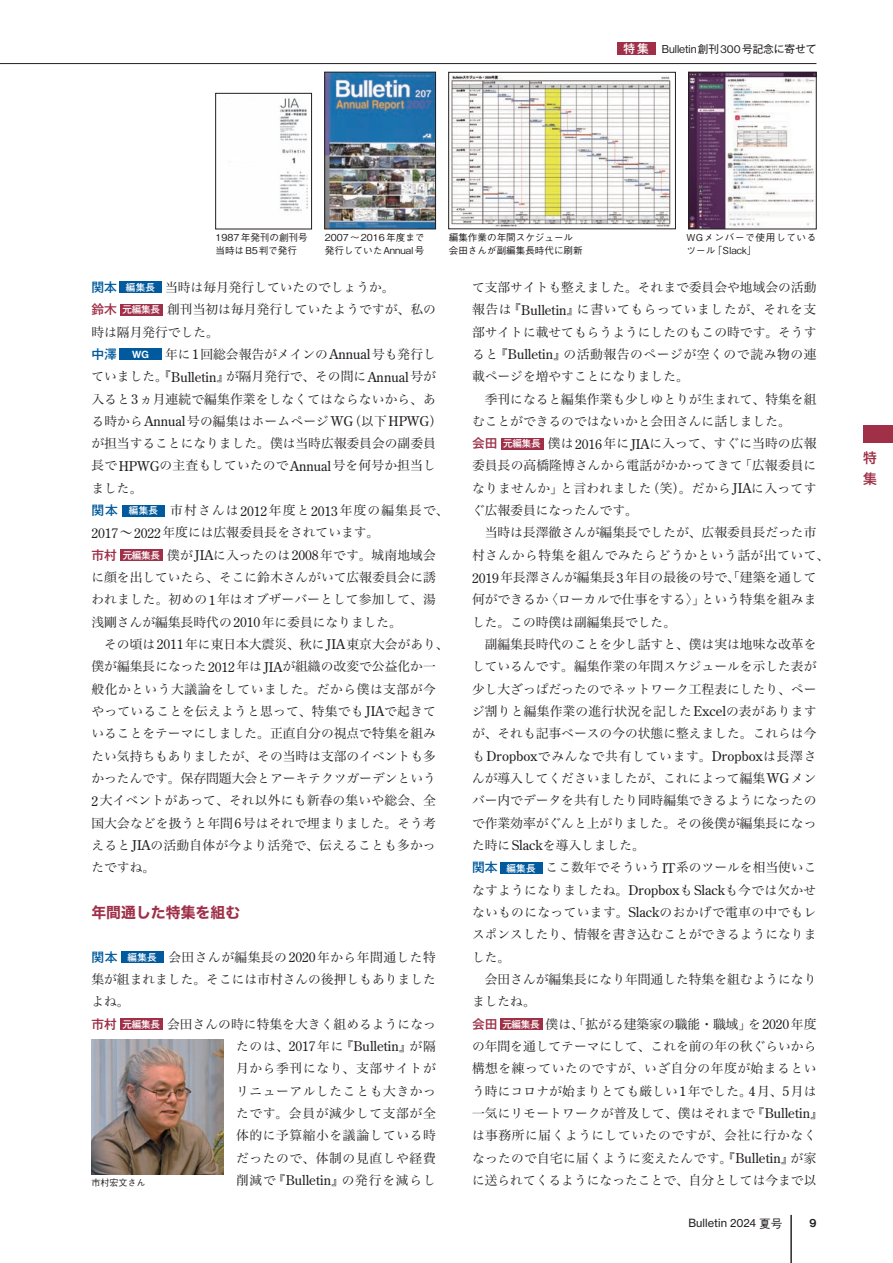
<style>
.page{position:relative;width:893px;height:1263px;background:#fff}
.page>*{position:absolute;margin:0;border:0;box-sizing:border-box;transform-origin:0 0}
.t1{font:14.85px "Hiragino Sans W7";color:#9f3048}
.t2{font:500 13.8px/21px "UD Shin M Go Pro";color:#9f3048}
.t3{font:13.35px "Century Old Style Std";color:#231f20}
.t4{font:12.75px/22.4px "Hira Min Pro W3";color:#231f20}
.t5{font:500 12.75px "Gothic MB101 Pro";color:#015a9d}
.t6{font:11.7px "N Haas Grotesk DS Pro 65 Md";color:#231f20}
.t7{font:11.1px "N Haas Grotesk DS Pro 55 Rg";color:#231f20}
.t8{font:11.1px "N Haas Grotesk TX Pro 55 Rg";letter-spacing:.005em;color:#231f20}
.t9{font:500 9.6px/13.4px "Gothic BBB Pro";color:#231f20}
.t10{font:500 9.6px/13.4px "Gothic BBB Pro";letter-spacing:.075em;color:#231f20}
.t11{font:500 9px "Gothic BBB Pro";color:#231f20}
.s1{font-family:"Gothic MB101 Pro";font-weight:500;font-size:11.7px;color:#fff}
.s2{font-family:"Gothic MB101 Pro";font-size:10.65px}
.s3{font-family:"Gothic MB101 Pro";font-weight:500;color:#015a9d}
.s4{font-family:"Gothic MB101 Pro";font-weight:500;font-size:9.6px;color:#fff}
.s5{font-family:"Gothic MB101 Pro";font-weight:500;color:#9f3048}
.s6{font-family:"N Haas Grotesk DS Pro 65 Md";font-weight:400;font-size:10.05px;color:#fff}
.s7{font-family:"Century Old Style Std";font-size:13.35px}
.s8{font-family:"Hira Min Pro W3";font-size:12.75px}
.s9{font-family:"Gothic BBB Pro";font-weight:500;font-size:11.7px}
</style>
<div class="page">
<div style="left:863px;top:425px;width:30px;height:17px;background:#9f3048"></div>
<hr style="left:791px;top:1215px;width:1px;height:48px;background:#231f20">
<hr style="left:0;top:63px;width:816px;height:1px;background:#231f20">
<div style="left:119px;top:281px;width:43px;height:12px;background:#015a9d"></div>
<div style="left:120px;top:304px;width:43px;height:12px;background:#9f3048"></div>
<div style="left:119px;top:348px;width:43px;height:12px;background:#015a9d"></div>
<div style="left:122px;top:505px;width:43px;height:12px;background:#015a9d"></div>
<div style="left:120px;top:549px;width:43px;height:12px;background:#9f3048"></div>
<div style="left:121px;top:951px;width:42px;height:12px;background:#015a9d"></div>
<div style="left:120px;top:1018px;width:43px;height:12px;background:#9f3048"></div>
<div style="left:501px;top:438px;width:42px;height:12px;background:#9f3048"></div>
<div style="left:500px;top:862px;width:42px;height:12px;background:#015a9d"></div>
<div style="left:500px;top:1018px;width:42px;height:12px;background:#9f3048"></div>
<img style="left:91px;top:1040px;width:132px;height:135px">
<img style="left:452px;top:75px;width:219px;height:152px">
<div style="left:448px;top:72px;width:228px;height:157px;border:1px solid #231f20"></div>
<img style="left:690px;top:74px;width:124px;height:153px">
<div style="left:688px;top:72px;width:128px;height:157px;border:1px solid #231f20"></div>
<img style="left:326px;top:74px;width:108px;height:153px">
<div style="left:324px;top:72px;width:112px;height:157px;border:1px solid #231f20"></div>
<img style="left:280px;top:98px;width:28px;height:114px">
<div style="left:215px;top:93px;width:97px;height:136px;border:1px solid #231f20"></div>
<div style="left:617px;top:43px;width:38px;height:12px;background:#9f3048"></div>
<p class="t7" style="left:623px;top:43px;width:194px"><span class="s1">特集</span> Bulletin<span class="s2">創刊</span>300<span class="s2">号記念に寄せて</span></p>
<p class="t9" style="left:215px;top:229px;width:94px">1987年発刊の創刊号当時はB5判で発行</p>
<p class="t9" style="left:325px;top:229px;width:101px">2007〜2016年度まで発行していたAnnual号</p>
<p class="t9" style="left:449px;top:229px;width:135px">編集作業の年間スケジュール会田さんが副編集長時代に刷新</p>
<p class="t10" style="left:687px;top:229px;width:131px">WGメンバーで使用しているツール「Slack」</p>
<p class="t4" style="left:91px;top:275px;width:346px"><span class="s3">関本</span> <span class="s4">編集長</span> 当時は毎月発行していたのでしょうか。<br><span class="s5">鈴木</span><span class="s4">元編集長</span> 創刊当初は毎月発行していたようですが、私の時は隔月発行でした。</p>
<p class="t5" style="left:91px;top:343px;width:59px">中澤 <span class="s6">WG</span></p>
<p class="t4" style="left:91px;top:342px;width:359px;text-indent:74px">年に<span class="s7">1</span>回総会報告がメインの<span class="s7">Annual</span>号も発行していました。『<span class="s7">Bulletin</span>』が隔月発行で、その間に<span class="s7">Annual</span>号が入ると<span class="s7">3</span>ヵ月連続で編集作業をしなくてはならないから、ある時から<span class="s7">Annual</span>号の編集はホームページ<span class="s7">WG</span>（以下<span class="s7">HPWG</span>）が担当することになりました。僕は当時広報委員会の副委員長で<span class="s7">HPWG</span>の主査もしていたので<span class="s7">Annual</span>号を何号か担当しました。<br><span class="s3">関本</span> <span class="s4">編集長</span> 市村さんは<span class="s7">2012</span>年度と<span class="s7">2013</span>年度の編集長で、<br><span class="s7">2017</span>～<span class="s7">2022</span>年度には広報委員長をされています。<br><span class="s5">市村</span><span class="s4">元編集長</span> 僕が<span class="s7">JIA</span>に入ったのは<span class="s7">2008</span>年です。城南地域会に顔を出していたら、そこに鈴木さんがいて広報委員会に誘われました。初めの<span class="s7">1</span>年はオブザーバーとして参加して、湯浅剛さんが編集長時代の<span class="s7">2010</span>年に委員になりました。</p>
<p class="t4" style="left:91px;top:632px;width:359px;text-indent:13px">その頃は<span class="s7">2011</span>年に東日本大震災、秋に<span class="s7">JIA</span>東京大会があり、僕が編集長になった<span class="s7">2012</span>年は<span class="s7">JIA</span>が組織の改変で公益化か一般化かという大議論をしていました。だから僕は支部が今やっていることを伝えようと思って、特集でも<span class="s7">JIA</span>で起きていることをテーマにしました。正直自分の視点で特集を組みたい気持ちもありましたが、その当時は支部のイベントも多かったんです。保存問題大会とアーキテクツガーデンという<br><span class="s7">2</span>大イベントがあって、それ以外にも新春の集いや総会、全国大会などを扱うと年間<span class="s7">6</span>号はそれで埋まりました。そう考えると<span class="s7">JIA</span>の活動自体が今より活発で、伝えることも多かったですね。</p>
<p class="t1" style="left:91px;top:901px;width:150px">年間通した特集を組む</p>
<p class="t4" style="left:91px;top:944px;width:346px"><span class="s3">関本</span> <span class="s4">編集長</span> 会田さんが編集長の<span class="s7">2020</span>年から年間通した特集が組まれました。そこには市村さんの後押しもありましたよね。<br><span class="s5">市村</span><span class="s4">元編集長</span> 会田さんの時に特集を大きく組めるようになっ</p>
<p class="t3" style="left:236px;top:1038px;width:201px"><span class="s8">たのは、</span>2017<span class="s8">年に『</span>Bulletin<span class="s8">』が隔</span></p>
<p class="t4" style="left:236px;top:1056px;width:201px;text-align:justify">月から季刊になり、支部サイトがリニューアルしたことも大きかったです。会員が減少して支部が全体的に予算縮小を議論している時だったので、体制の見直しや経費削減で『<span class="s7">Bulletin</span>』の発行を減らし</p>
<p class="t11" style="left:91px;top:1175px;width:56px">市村宏文さん</p>
<p class="t4" style="left:472px;top:275px;width:359px">て支部サイトも整えました。それまで委員会や地域会の活動報告は『<span class="s7">Bulletin</span>』に書いてもらっていましたが、それを支部サイトに載せてもらうようにしたのもこの時です。そうすると『<span class="s7">Bulletin</span>』の活動報告のページが空くので読み物の連載ページを増やすことになりました。<br>　季刊になると編集作業も少しゆとりが生まれて、特集を組むことができるのではないかと会田さんに話しました。<br><span class="s5">会田</span><span class="s4">元編集長</span> 僕は<span class="s7">2016</span>年に<span class="s7">JIA</span>に入って、すぐに当時の広報委員長の高橋隆博さんから電話がかかってきて「広報委員になりませんか」と言われました（笑）。だから<span class="s7">JIA</span>に入ってすぐ広報委員になったんです。<br>　当時は長澤徹さんが編集長でしたが、広報委員長だった市村さんから特集を組んでみたらどうかという話が出ていて、<br><span class="s7">2019</span>年長澤さんが編集長<span class="s7">3</span>年目の最後の号で、「建築を通して何ができるか〈ローカルで仕事をする〉」という特集を組みました。この時僕は副編集長でした。<br>　副編集長時代のことを少し話すと、僕は実は地味な改革をしているんです。編集作業の年間スケジュールを示した表が少し大ざっぱだったのでネットワーク工程表にしたり、ページ割りと編集作業の進行状況を記した<span class="s7">Excel</span>の表がありますが、それも記事ベースの今の状態に整えました。これらは今も<span class="s7">Dropbox</span>でみんなで共有しています。<span class="s7">Dropbox</span>は長澤さんが導入してくださいましたが、これによって編集<span class="s7">WG</span>メンバー内でデータを共有したり同時編集できるようになったので作業効率がぐんと上がりました。その後僕が編集長になった時に<span class="s7">Slack</span>を導入しました。<br><span class="s3">関本</span> <span class="s4">編集長</span> ここ数年でそういう<span class="s7">IT</span>系のツールを相当使いこなすようになりましたね。<span class="s7">Dropbox</span>も<span class="s7">Slack</span>も今では欠かせないものになっています。<span class="s7">Slack</span>のおかげで電車の中でもレスポンスしたり、情報を書き込むことができるようになりました。<br>　会田さんが編集長になり年間通した特集を組むようになりましたね。<br><span class="s5">会田</span><span class="s4">元編集長</span> 僕は、「拡がる建築家の職能・職域」を<span class="s7">2020</span>年度の年間を通してテーマにして、これを前の年の秋ぐらいから構想を練っていたのですが、いざ自分の年度が始まるという時にコロナが始まりとても厳しい<span class="s7">1</span>年でした。<span class="s7">4</span>月、<span class="s7">5</span>月は一気にリモートワークが普及して、僕はそれまで『<span class="s7">Bulletin</span>』は事務所に届くようにしていたのですが、会社に行かなくなったので自宅に届くように変えたんです。『<span class="s7">Bulletin</span>』が家に送られてくるようになったことで、自分としては今まで以</p>
<p class="t8" style="left:688px;top:1216px;width:95px">Bulletin 2024 <span class="s9">夏号</span></p>
<p class="t6" style="left:809px;top:1216px;width:8px">9</p>
<p class="t2" style="left:863px;top:446px;width:15px">特集</p>
</div>
